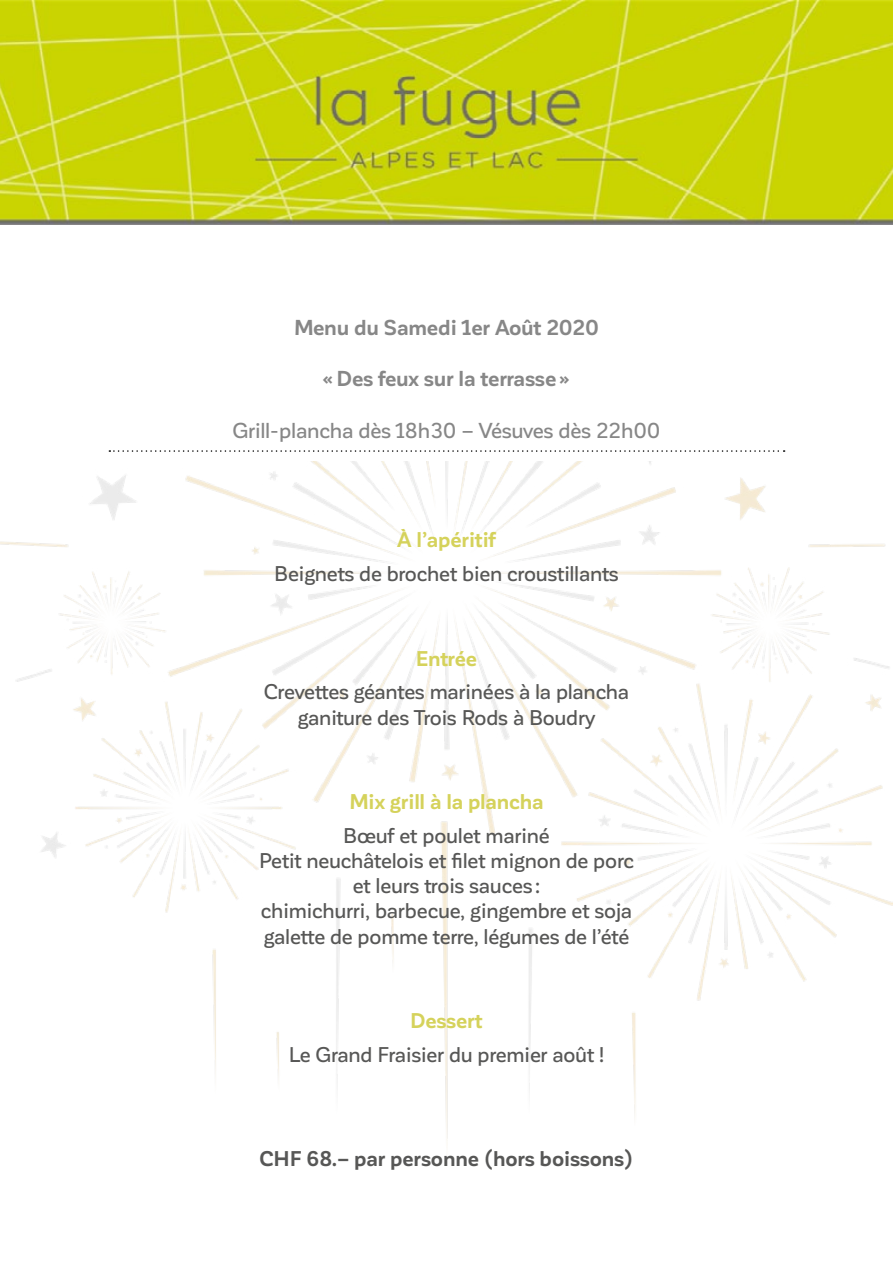
<style>
.page{position:relative;width:893px;height:1263px;background:#fff}
.page>*{position:absolute;margin:0;border:0;box-sizing:border-box;transform-origin:0 0}
.t1{font:700 21.3px "Corporative Sans";letter-spacing:-.01em;color:#878787}
.t2{font:500 21.3px "Corporative Sans";letter-spacing:-.01em;color:#878787}
.t3{font:500 21px/25.2px "Corporative Sans";letter-spacing:-.01em;color:#575756;text-align:center}
.t4{font:700 21px "Corporative Sans";letter-spacing:-.01em;color:#d5d25b}
.t5{font:700 21px "Corporative Sans";letter-spacing:-.01em;color:#575756}
</style>
<div class="page">
<img style="left:0;top:461px;width:893px;height:678px">
<svg style="left:109px;top:450px;width:676px;height:2px"></svg>
<img style="left:0;top:0;width:893px;height:224px">
<p class="t1" style="left:294px;top:316px;width:306px">Menu du Samedi 1er Août 2020</p>
<p class="t1" style="left:323px;top:367px;width:249px">«Des feux sur la terrasse»</p>
<p class="t2" style="left:232px;top:419px;width:430px">Grill-plancha dès 18h30 – Vésuves dès 22h00</p>
<p class="t4" style="left:397px;top:529px;width:100px">À l’apéritif</p>
<p class="t3" style="left:274px;top:561px;width:346px">Beignets de brochet bien croustillants</p>
<p class="t4" style="left:416px;top:647px;width:63px">Entrée</p>
<p class="t3" style="left:264px;top:680px;width:367px">Crevettes géantes marinées à la plancha ganiture des Trois Rods à Boudry</p>
<p class="t4" style="left:349px;top:790px;width:196px">Mix grill à la plancha</p>
<p class="t3" style="left:259px;top:823px;width:376px">Bœuf et poulet mariné<br>Petit neuchâtelois et filet mignon de porc et leurs trois sauces :<br>chimichurri, barbecue, gingembre et soja galette de pomme terre, légumes de l’été</p>
<p class="t4" style="left:410px;top:1009px;width:74px">Dessert</p>
<p class="t3" style="left:289px;top:1042px;width:317px">Le Grand Fraisier du premier août !</p>
<p class="t5" style="left:259px;top:1147px;width:376px">CHF 68.– par personne (hors boissons)</p>
</div>
